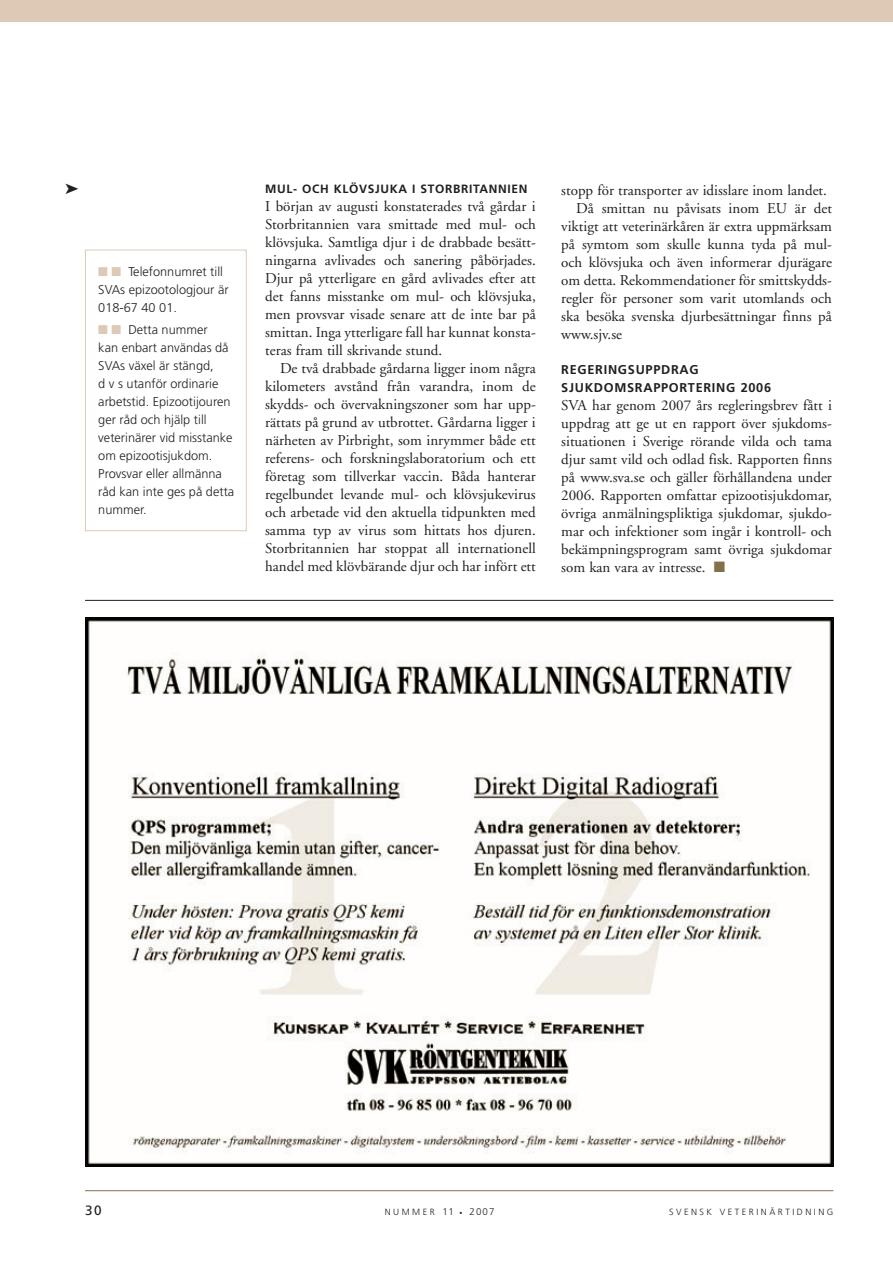
<style>
.page{position:relative;width:893px;height:1263px;background:#fff}
.page>*{position:absolute;margin:0;border:0;box-sizing:border-box;transform-origin:0 0}
.t1{font:15px/18px "Adobe Garamond";color:#231f20;text-align:justify}
.t2{font:13.5px "Frutiger";color:#231f20}
.t3{font:300 12.75px/18px "Frutiger";color:#231f20}
.t4{font:700 12.75px/18px "Frutiger";letter-spacing:.055em;color:#231f20}
.t5{font:700 12px "Frutiger";letter-spacing:.055em;color:#231f20}
.t6{font:300 9px "Frutiger";letter-spacing:.28em;color:#231f20}
.s1{color:#ddc9b6}
.s2{color:#82704a}
.s3{font-size:9.75px}
.s4{font-size:6px}
</style>
<div class="page">
<div style="left:0;top:0;width:893px;height:21px;background:#ddc9b6"></div>
<hr style="left:85px;top:1190px;width:748px;height:1px;background:#82704a">
<div style="left:85px;top:250px;width:162px;height:281px;border:1px solid #ddc9b6"></div>
<img style="left:85px;top:618px;width:748px;height:548px">
<hr style="left:85px;top:600px;width:748px;height:1px;background:#231f20">
<p class="t3" style="left:98px;top:263px;width:132px"><span class="s1">■</span> <span class="s1">■</span> Telefonnumret till<br>SVAs epizootologjour är<br>018-67 40 01.</p>
<p class="t3" style="left:98px;top:321px;width:137px"><span class="s1">■</span> <span class="s1">■</span> Detta nummer<br>kan enbart användas då<br>SVAs växel är stängd,<br>d v s utanför ordinarie arbetstid. Epizootijouren ger råd och hjälp till veterinärer vid misstanke om epizootisjukdom.<br>Provsvar eller allmänna råd kan inte ges på detta nummer.</p>
<p class="t5" style="left:265px;top:184px;width:264px">MUL- OCH KLÖVSJUKA I STORBRITANNIEN</p>
<p class="t1" style="left:265px;top:199px;width:272px">I början av augusti konstaterades två gårdar i Storbritannien vara smittade med mul- och klövsjuka. Samtliga djur i de drabbade besätt&shy;ningarna avlivades och sanering påbörjades.<br>Djur på ytterligare en gård avlivades efter att det fanns misstanke om mul- och klövsjuka, men provsvar visade senare att de inte bar på smittan. Inga ytterligare fall har kunnat konsta&shy;teras fram till skrivande stund.</p>
<p class="t1" style="left:265px;top:361px;width:272px;text-indent:15px">De två drabbade gårdarna ligger inom några kilometers avstånd från varandra, inom de skydds- och övervakningszoner som har upp&shy;rättats på grund av utbrottet. Gårdarna ligger i närheten av Pirbright, som inrymmer både ett referens- och forskningslaboratorium och ett företag som tillverkar vaccin. Båda hanterar regelbundet levande mul- och klövsjukevirus och arbetade vid den aktuella tidpunkten med samma typ av virus som hittats hos djuren.<br>Storbritannien har stoppat all internationell handel med klövbärande djur och har infört ett</p>
<p class="t1" style="left:561px;top:182px;width:267px">stopp för transporter av idisslare inom landet.</p>
<p class="t1" style="left:576px;top:200px;width:257px">Då smittan nu påvisats inom EU är det</p>
<p class="t1" style="left:561px;top:218px;width:272px">viktigt att veterinärkåren är extra uppmärksam</p>
<p class="t1" style="left:561px;top:236px;width:272px">på symtom som skulle kunna tyda på mul-</p>
<p class="t1" style="left:561px;top:254px;width:272px">och klövsjuka och även informerar djurägare</p>
<p class="t1" style="left:561px;top:272px;width:272px">om detta. Rekommendationer för smittskydds-</p>
<p class="t1" style="left:561px;top:290px;width:272px">regler för personer som varit utomlands och</p>
<p class="t1" style="left:561px;top:308px;width:272px">ska besöka svenska djurbesättningar finns på</p>
<p class="t1" style="left:561px;top:326px;width:62px">www.sjv.se</p>
<p class="t4" style="left:561px;top:362px;width:211px">REGERINGSUPPDRAG<br>SJUKDOMSRAPPORTERING 2006</p>
<p class="t1" style="left:561px;top:398px;width:272px">SVA har genom 2007 års regleringsbrev fått i uppdrag att ge ut en rapport över sjukdoms&shy;situationen i Sverige rörande vilda och tama djur samt vild och odlad fisk. Rapporten finns på www.sva.se och gäller förhållandena under 2006. Rapporten omfattar epizootisjukdomar, övriga anmälningspliktiga sjukdomar, sjukdo&shy;mar och infektioner som ingår i kontroll- och bekämpningsprogram samt övriga sjukdomar som kan vara av intresse. <span class="s2">■</span></p>
<p class="t2" style="left:85px;top:1205px;width:18px">30</p>
<p class="t6" style="left:385px;top:1208px;width:111px">NUMMER <span class="s3">11</span> <span class="s4">•</span> <span class="s3">2007</span></p>
<p class="t6" style="left:669px;top:1208px;width:166px">SVENSK VETERINÄRTIDNING</p>
</div>
